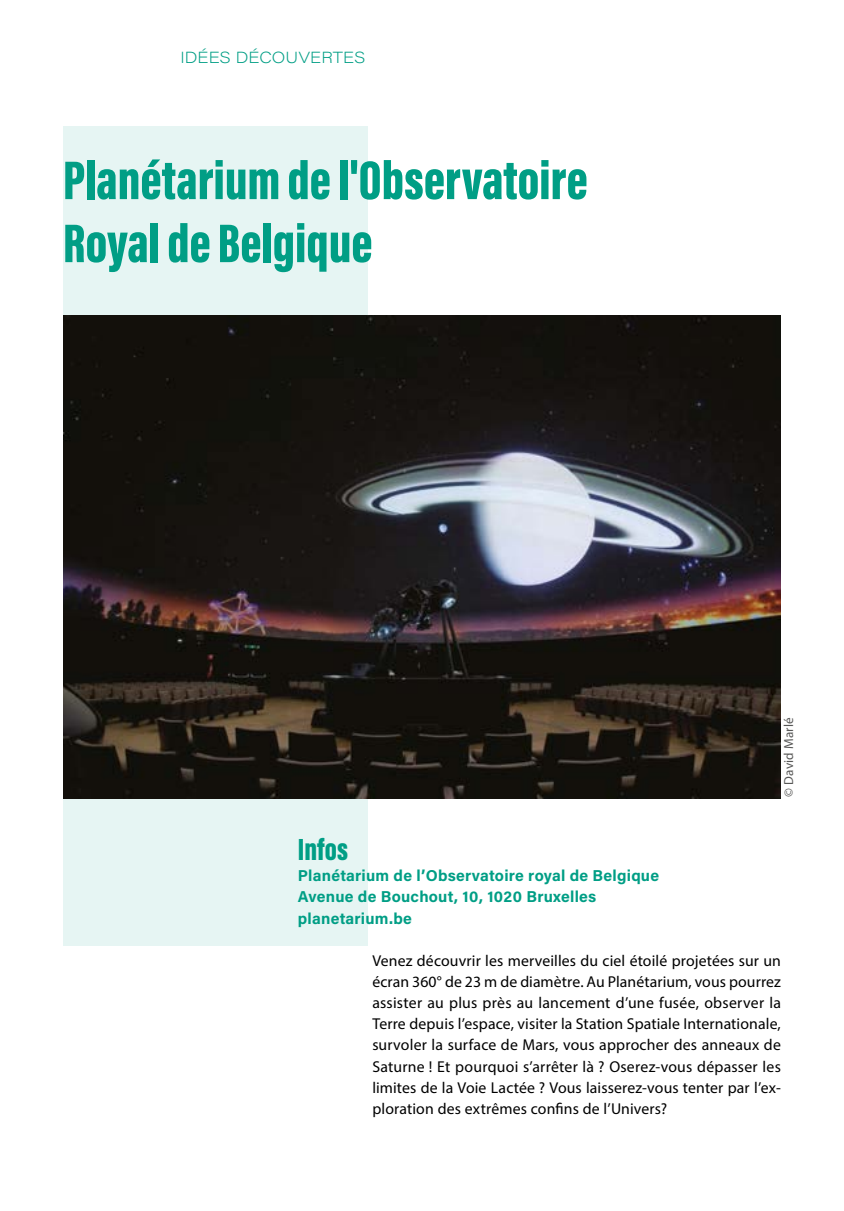
<style>
.page{position:relative;width:844px;height:1211px;background:#fff}
.page>*{position:absolute;margin:0;border:0;box-sizing:border-box;transform-origin:0 0}
.t1{font:900 56px/63px "Acumin Pro Extra Cond";color:#009e85}
.t2{font:900 31.5px "Acumin Pro Extra Cond";color:#009e85}
.t3{font:15.75px/21px "Myriad Pro";letter-spacing:.01em;color:#000;text-align:justify}
.t4{font:700 15.75px/21px "Acumin Pro";letter-spacing:.015em;color:#009e85}
.t5{font:200 15.75px "Acumin Pro Wide";letter-spacing:.005em;color:#009e85}
.t6{font:13.12px "Myriad Pro";letter-spacing:.015em;color:#575756}
</style>
<div class="page">
<div style="left:63px;top:126px;width:304px;height:819px;background:#e6f5f3"></div>
<img style="left:63px;top:315px;width:717px;height:483px">
<p class="t5" style="left:180px;top:46px;width:186px">IDÉES DÉCOUVERTES</p>
<h1 class="t1" style="left:63px;top:148px;width:526px">Planétarium de l'Observatoire<br>Royal de Belgique</h1>
<h2 class="t2" style="left:298px;top:830px;width:52px">Infos</h2>
<p class="t4" style="left:298px;top:864px;width:363px">Planétarium de l’Observatoire royal de Belgique<br>Avenue de Bouchout, 10, 1020 Bruxelles planetarium.be</p>
<p class="t6" style="left:780px;top:796px;width:81px;rotate:-90deg">© David Marlé</p>
<p class="t3" style="left:372px;top:950px;width:410px">Venez découvrir les merveilles du ciel étoilé projetées sur un écran 360° de 23 m de diamètre. Au Planétarium, vous pourrez assister au plus près au lancement d’une fusée, observer la Terre depuis l’espace, visiter la Station Spatiale Internationale, survoler la surface de Mars, vous approcher des anneaux de Saturne ! Et pourquoi s’arrêter là ? Oserez-vous dépasser les limites de la Voie Lactée ? Vous laisserez-vous tenter par l’ex&shy;ploration des extrêmes confins de l’Univers?</p>
</div>
